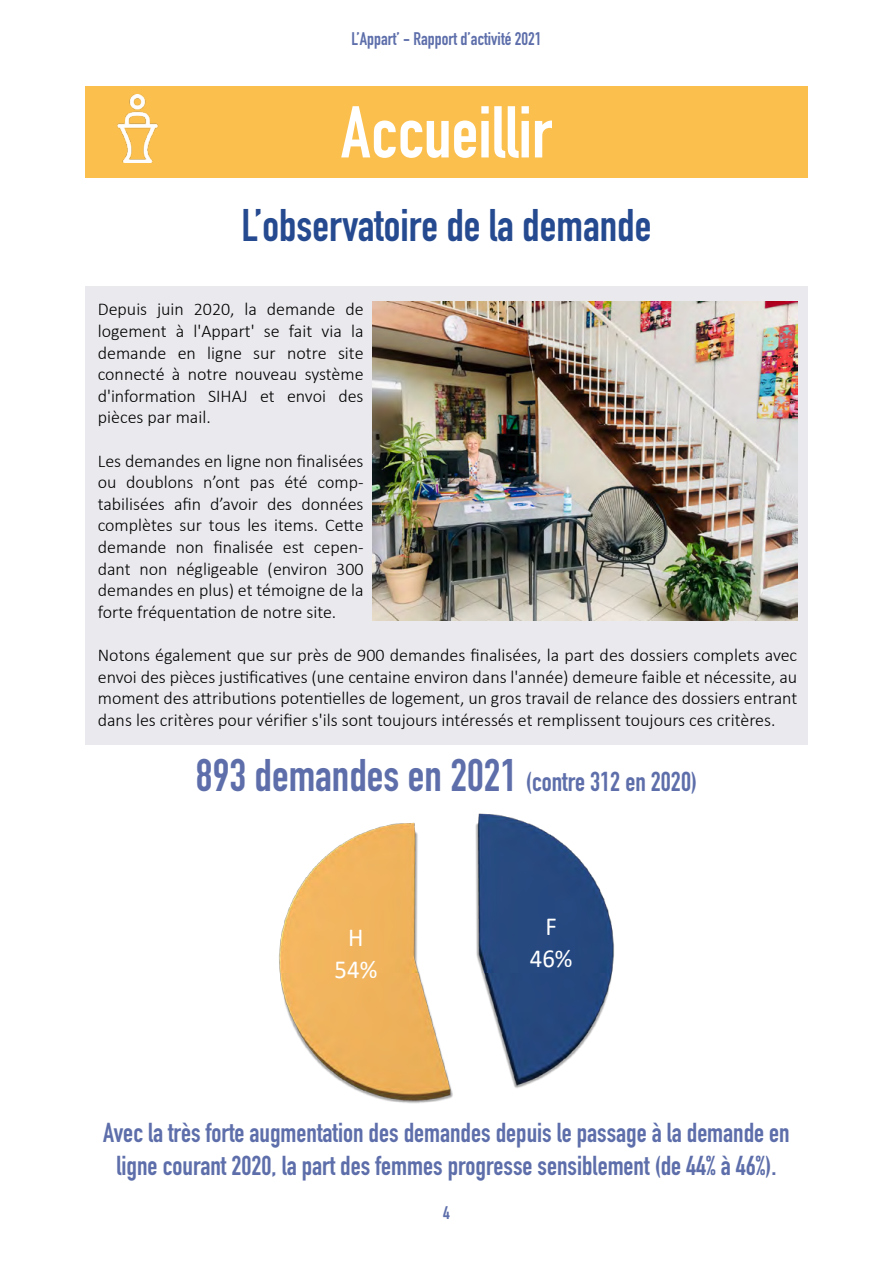
<style>
.page{position:relative;width:893px;height:1263px;background:#fff}
.page>*{position:absolute;margin:0;border:0;box-sizing:border-box;transform-origin:0 0}
.t1{font:700 72px "DIN Condensed";color:#fff}
.t2{font:700 45px "DIN Condensed";color:#5d6eaa}
.t3{font:700 45px "DIN Condensed";color:#254a90}
.t4{font:700 27px/32.4px "DIN Condensed";color:#5d6eaa;text-align:center}
.t5{font:26.1px/31.8px "Calibri";color:#fff;text-align:center;scale:.95 1}
.t6{font:300 18px/21.6px "Calibri";color:#000;text-align:justify}
.t7{font:700 18px "DIN Condensed";color:#5d6eaa}
.s1{font-size:27px}
</style>
<div class="page">
<div style="left:85px;top:286px;width:723px;height:458px;background:#e9e9ee"></div>
<img style="left:372px;top:302px;width:425px;height:319px">
<div style="left:85px;top:86px;width:723px;height:92px;background:#fbbf4e"></div>
<img style="left:117px;top:94px;width:41px;height:68px">
<img style="left:279px;top:813px;width:335px;height:291px">
<p class="t7" style="left:351px;top:26px;width:191px">L’Appart’ - Rapport d’activité 2021</p>
<p class="t1" style="left:341px;top:84px;width:212px">Accueillir</p>
<p class="t3" style="left:242px;top:194px;width:411px">L’observatoire de la demande</p>
<p class="t6" style="left:98px;top:298px;width:267px">Depuis juin 2020, la demande de logement à l'Appart' se fait via la demande en ligne sur notre site connecté à notre nouveau système d'information SIHAJ et envoi des pièces par mail.</p>
<p class="t6" style="left:98px;top:450px;width:267px">Les demandes en ligne non finalisées ou doublons n’ont pas été comp&shy;tabilisées afin d’avoir des données complètes sur tous les items. Cette demande non finalisée est cepen&shy;dant non négligeable (environ 300 demandes en plus) et témoigne de la forte fréquentation de notre site.</p>
<p class="t6" style="left:98px;top:644px;width:701px">Notons également que sur près de 900 demandes finalisées, la part des dossiers complets avec envoi des pièces justificatives (une centaine environ dans l'année) demeure faible et nécessite, au moment des attributions potentielles de logement, un gros travail de relance des dossiers entrant dans les critères pour vérifier s'ils sont toujours intéressés et remplissent toujours ces critères.</p>
<p class="t2" style="left:196px;top:745px;width:503px">893 demandes en 2021 <span class="s1">(contre 312 en 2020)</span></p>
<p class="t5" style="left:335px;top:921px;width:46px">H<br>54%</p>
<p class="t5" style="left:530px;top:910px;width:46px">F<br>46%</p>
<p class="t4" style="left:103px;top:1116px;width:688px">Avec la très forte augmentation des demandes depuis le passage à la demande en ligne courant 2020, la part des femmes progresse sensiblement (de 44% à 46%).</p>
<p class="t7" style="left:443px;top:1201px;width:8px">4</p>
</div>
